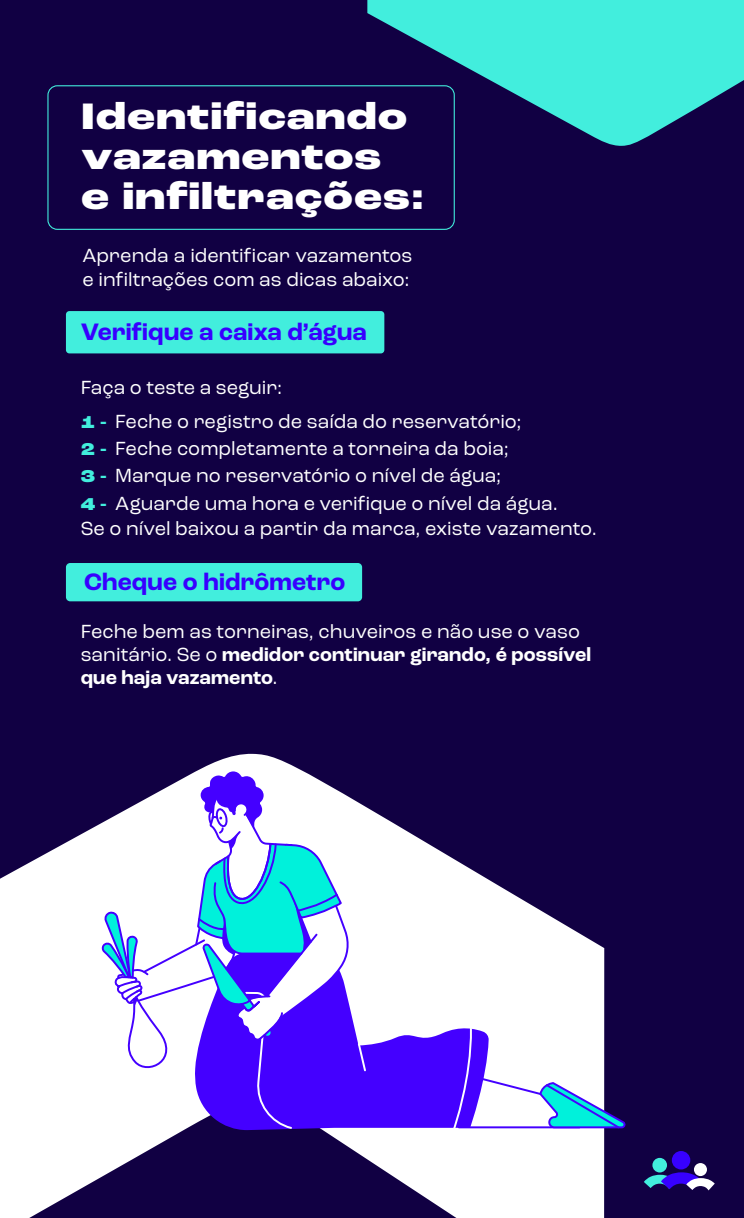
<style>
.page{position:relative;width:744px;height:1218px;background:#110043}
.page>*{position:absolute;margin:0;border:0;box-sizing:border-box;transform-origin:0 0}
.t1{font:800 expanded 38.62px/39.8px "Roc Grotesk";letter-spacing:.025em;color:#fff}
.t2{font:700 25px "Roc Grotesk";letter-spacing:.005em;color:#3700ff}
.t3{font:20px/23.4px "Roc Grotesk";color:#fff}
.s1{font-weight:800;font-stretch:expanded;font-size:18px;color:#42eedd}
.s2{font-weight:700}
</style>
<div class="page">
<svg style="left:367px;top:0;width:377px;height:146px;fill:#42eedd"></svg>
<div style="left:66px;top:563px;width:296px;height:38px;background:#42eedd;border-radius:4px"></div>
<div style="left:66px;top:311px;width:318px;height:42px;background:#42eedd;border-radius:3px"></div>
<div style="left:47px;top:85px;width:408px;height:145px;border:1px solid #42eedd;border-radius:9px"></div>
<div style="left:652px;top:1158px;width:15px;height:14px;background:#42eedd;border-radius:50%"></div>
<div style="left:672px;top:1151px;width:18px;height:18px;background:#3700ff;border-radius:50%"></div>
<div style="left:694px;top:1163px;width:13px;height:13px;background:#fff;border-radius:50%"></div>
<svg style="left:644px;top:1172px;width:71px;height:18px"></svg>
<svg style="left:0;top:753px;width:604px;height:465px;fill:#fff"></svg>
<svg style="left:367px;top:953px;width:122px;height:177px;fill:#fff"></svg>
<svg style="left:452px;top:1027px;width:174px;height:103px"></svg>
<svg style="left:100px;top:771px;width:267px;height:359px"></svg>
<h1 class="t1" style="left:81px;top:98px;width:344px">Identificando vazamentos<br>e infiltrações:</h1>
<p class="t3" style="left:83px;top:244px;width:331px">Aprenda a identificar vazamentos e infiltrações com as dicas abaixo:</p>
<p class="t2" style="left:81px;top:317px;width:287px">Verifique a caixa d’água</p>
<p class="t3" style="left:81px;top:370px;width:442px;line-height:34.2px">Faça o teste a seguir:<br><span class="s1">1 -</span> Feche o registro de saída do reservatório;</p>
<p class="t3" style="left:81px;top:435px;width:479px;line-height:27px"><span class="s1">2 -</span> Feche completamente a torneira da boia;<br><span class="s1">3 -</span> Marque no reservatório o nível de água;<br><span class="s1">4 -</span> Aguarde uma hora e verifique o nível da água.</p>
<p class="t3" style="left:81px;top:516px;width:518px">Se o nível baixou a partir da marca, existe vazamento.</p>
<p class="t2" style="left:84px;top:566px;width:263px">Cheque o hidrômetro</p>
<p class="t3" style="left:81px;top:620px;width:512px">Feche bem as torneiras, chuveiros e não use o vaso sanitário. Se o <span class="s2">medidor continuar girando, é possível que haja vazamento</span>.</p>
</div>
